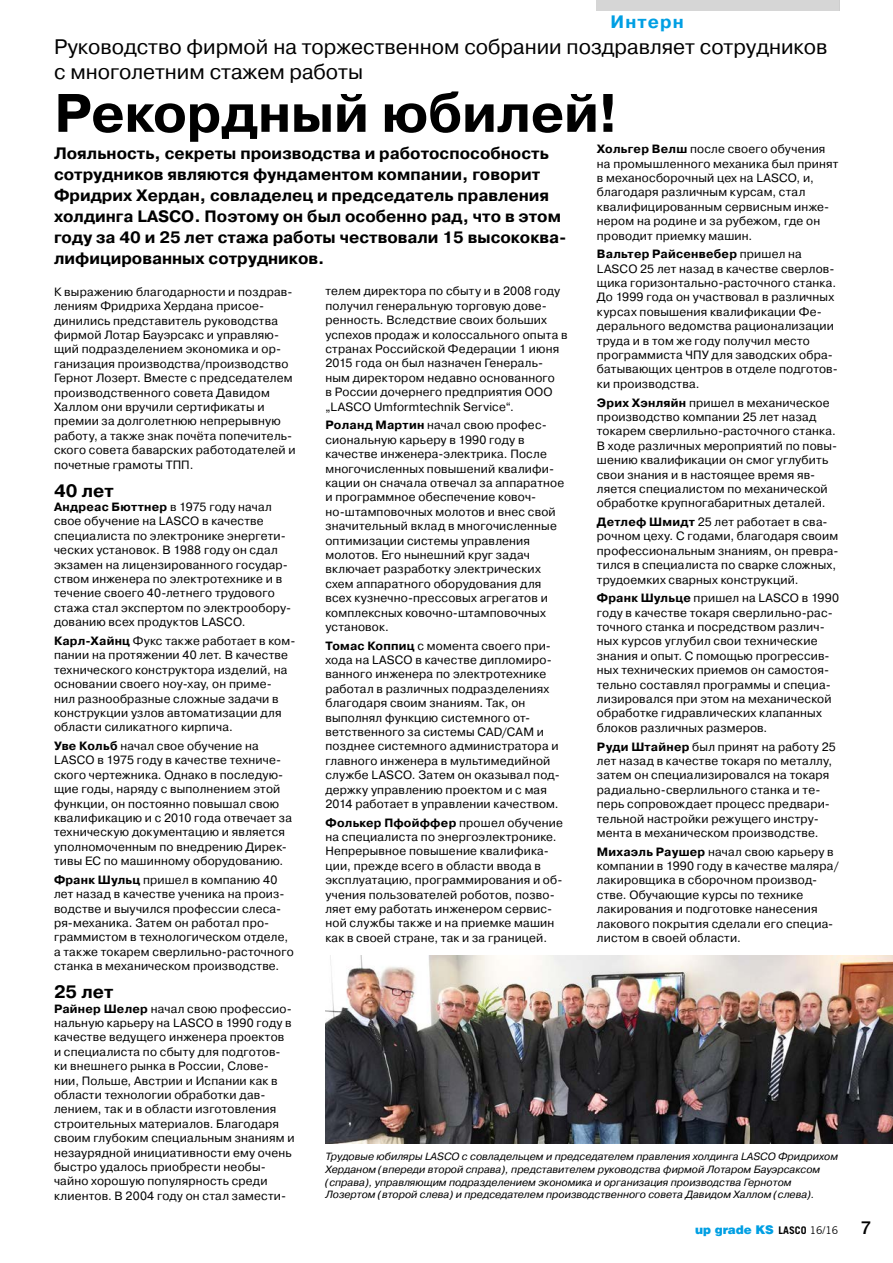
<style>
.page{position:relative;width:893px;height:1263px;background:#fff}
.page>*{position:absolute;margin:0;border:0;box-sizing:border-box;transform-origin:0 0}
.t1{font:700 54px "Pragmatica C";letter-spacing:-.005em;color:#000}
.t2{font:21px/25.2px "Pragmatica C";color:#000}
.t3{font:700 18px "Pragmatica C";letter-spacing:.005em;color:#000}
.t4{font:700 18px "Pragmatica C";letter-spacing:.06em;color:#009fe3}
.t5{font:500 18px "Helvetica Neue";color:#000}
.t6{font:700 16.5px/21px "Pragmatica C";color:#000}
.t7{font:12px/14.4px "Pragmatica C";letter-spacing:.015em;color:#000}
.t8{font:900 12px "Helvetica";letter-spacing:-.01em;color:#009fe3}
.t9{font:italic 10.5px/12.6px "Pragmatica C";color:#000}
.s1{font-weight:700}
.s2{font-family:"Trade Gothic";font-weight:700;font-size:10.5px;color:#000}
.s3{font-family:"Trade Gothic";font-weight:400;font-size:10.5px;color:#000}
</style>
<div class="page">
<img style="left:325px;top:956px;width:568px;height:188px">
<div style="left:597px;top:0;width:242px;height:11px;background:#d6d6d6"></div>
<h3 class="t4" style="left:610px;top:12px;width:75px">Интерн</h3>
<h2 class="t2" style="left:54px;top:34px;width:775px">Руководство фирмой на торжественном собрании поздравляет сотрудников с многолетним стажем работы</h2>
<h1 class="t1" style="left:54px;top:83px;width:566px">Рекордный юбилей!</h1>
<p class="t6" style="left:54px;top:143px;width:514px">Лояльность, секреты производства и работоспособность сотрудников являются фундаментом компании, говорит Фридрих Хердан, совладелец и председатель правления холдинга LASCO. Поэтому он был особенно рад, что в этом году за 40 и 25 лет стажа работы чествовали 15 высококва&shy;лифицированных сотрудников.</p>
<p class="t7" style="left:54px;top:285px;width:243px">К выражению благодарности и поздрав&shy;лениям Фридриха Хердана присое&shy;динились представитель руководства фирмой Лотар Бауэрсакс и управляю&shy;щий подразделением экономика и ор&shy;ганизация производства/производство Гернот Лозерт. Вместе с председателем производственного совета Давидом Халлом они вручили сертификаты и премии за долголетнюю непрерывную работу, а также знак почёта попечитель&shy;ского совета баварских работодателей и почетные грамоты ТПП.</p>
<h3 class="t3" style="left:54px;top:480px;width:61px">40 лет</h3>
<p class="t7" style="left:54px;top:500px;width:239px"><span class="s1">Андреас Бюттнер</span> в 1975 году начал свое обучение на LASCO в качестве специалиста по электронике энергети&shy;ческих установок. В 1988 году он сдал экзамен на лицензированного государ&shy;ством инженера по электротехнике и в течение своего 40-летнего трудового стажа стал экспертом по электрообору&shy;дованию всех продуктов LASCO.</p>
<p class="t7" style="left:54px;top:634px;width:243px"><span class="s1">Карл-Хайнц</span> Фукс также работает в ком&shy;пании на протяжении 40 лет. В качестве технического конструктора изделий, на основании своего ноу-хау, он приме&shy;нил разнообразные сложные задачи в конструкции узлов автоматизации для области силикатного кирпича.</p>
<p class="t7" style="left:54px;top:739px;width:239px"><span class="s1">Уве Кольб</span> начал свое обучение на LASCO в 1975 году в качестве техниче&shy;ского чертежника. Однако в последую&shy;щие годы, наряду с выполнением этой функции, он постоянно повышал свою квалификацию и с 2010 года отвечает за техническую документацию и является уполномоченным по внедрению Дирек&shy;тивы ЕС по машинному оборудованию.</p>
<p class="t7" style="left:54px;top:872px;width:241px"><span class="s1">Франк Шульц</span> пришел в компанию 40 лет назад в качестве ученика на произ&shy;водстве и выучился профессии слеса&shy;ря-механика. Затем он работал про&shy;граммистом в технологическом отделе, а также токарем сверлильно-расточного станка в механическом производстве.</p>
<h3 class="t3" style="left:54px;top:982px;width:61px">25 лет</h3>
<p class="t7" style="left:54px;top:1001px;width:242px"><span class="s1">Райнер Шелер</span> начал свою профессио&shy;нальную карьеру на LASCO в 1990 году в качестве ведущего инженера проектов<br>и специалиста по сбыту для подготов&shy;ки внешнего рынка в России, Слове&shy;нии, Польше, Австрии и Испании как в области технологии обработки дав&shy;лением, так и в области изготовления строительных материалов. Благодаря своим глубоким специальным знаниям и незаурядной инициативности ему очень быстро удалось приобрести необы&shy;чайно хорошую популярность среди клиентов. В 2004 году он стал замести-</p>
<p class="t7" style="left:597px;top:142px;width:243px"><span class="s1">Хольгер Велш</span> после своего обучения на промышленного механика был принят в механосборочный цех на LASCO, и, благодаря различным курсам, стал квалифицированным сервисным инже&shy;нером на родине и за рубежом, где он проводит приемку машин.</p>
<p class="t7" style="left:597px;top:247px;width:242px"><span class="s1">Вальтер Райсенвебер</span> пришел на LASCO 25 лет назад в качестве сверлов&shy;щика горизонтально-расточного станка.<br>До 1999 года он участвовал в различных курсах повышения квалификации Фе&shy;дерального ведомства рационализации труда и в том же году получил место программиста ЧПУ для заводских обра&shy;батывающих центров в отделе подготов&shy;ки производства.</p>
<p class="t7" style="left:597px;top:395px;width:242px"><span class="s1">Эрих Хэнляйн</span> пришел в механическое производство компании 25 лет назад токарем сверлильно-расточного станка.<br>В ходе различных мероприятий по повы&shy;шению квалификации он смог углубить свои знания и в настоящее время яв&shy;ляется специалистом по механической обработке крупногабаритных деталей.</p>
<p class="t7" style="left:597px;top:515px;width:243px"><span class="s1">Детлеф Шмидт</span> 25 лет работает в сва&shy;рочном цеху. С годами, благодаря своим профессиональным знаниям, он превра&shy;тился в специалиста по сварке сложных, трудоемких сварных конструкций.</p>
<p class="t7" style="left:597px;top:591px;width:244px"><span class="s1">Франк Шульце</span> пришел на LASCO в 1990 году в качестве токаря сверлильно-рас&shy;точного станка и посредством различ&shy;ных курсов углубил свои технические знания и опыт. С помощью прогрессив&shy;ных технических приемов он самостоя&shy;тельно составлял программы и специа&shy;лизировался при этом на механической обработке гидравлических клапанных блоков различных размеров.</p>
<p class="t7" style="left:597px;top:739px;width:240px"><span class="s1">Руди Штайнер</span> был принят на работу 25 лет назад в качестве токаря по металлу, затем он специализировался на токаря радиально-сверлильного станка и те&shy;перь сопровождает процесс предвари&shy;тельной настройки режущего инстру&shy;мента в механическом производстве.</p>
<p class="t7" style="left:597px;top:844px;width:243px"><span class="s1">Михаэль Раушер</span> начал свою карьеру в компании в 1990 году в качестве маляра/ лакировщика в сборочном производ&shy;стве. Обучающие курсы по технике лакирования и подготовке нанесения лакового покрытия сделали его специа&shy;листом в своей области.</p>
<p class="t7" style="left:325px;top:284px;width:244px">телем директора по сбыту и в 2008 году получил генеральную торговую дове&shy;ренность. Вследствие своих больших успехов продаж и колоссального опыта в странах Российской Федерации 1 июня 2015 года он был назначен Генераль&shy;ным директором недавно основанного<br>в России дочернего предприятия ООО „LASCO Umformtechnik Service“.</p>
<p class="t7" style="left:325px;top:418px;width:240px"><span class="s1">Роланд Мартин</span> начал свою профес&shy;сиональную карьеру в 1990 году в качестве инженера-электрика. После многочисленных повышений квалифи&shy;кации он сначала отвечал за аппаратное и программное обеспечение ковоч&shy;но-штамповочных молотов и внес свой значительный вклад в многочисленные оптимизации системы управления молотов. Его нынешний круг задач включает разработку электрических схем аппаратного оборудования для всех кузнечно-прессовых агрегатов и комплексных ковочно-штамповочных установок.</p>
<p class="t7" style="left:325px;top:638px;width:236px"><span class="s1">Томас Коппиц</span> с момента своего при&shy;хода на LASCO в качестве дипломиро&shy;ванного инженера по электротехнике работал в различных подразделениях благодаря своим знаниям. Так, он выполнял функцию системного от&shy;ветственного за системы CAD/CAM и позднее системного администратора и главного инженера в мультимедийной службе LASCO. Затем он оказывал под&shy;держку управлению проектом и с мая 2014 работает в управлении качеством.</p>
<p class="t7" style="left:325px;top:815px;width:239px"><span class="s1">Фолькер Пфойффер</span> прошел обучение на специалиста по энергоэлектронике.<br>Непрерывное повышение квалифика&shy;ции, прежде всего в области ввода в эксплуатацию, программирования и об&shy;учения пользователей роботов, позво&shy;ляет ему работать инженером сервис&shy;ной службы также и на приемке машин как в своей стране, так и за границей.</p>
<p class="t9" style="left:325px;top:1150px;width:514px">Трудовые юбиляры LASCO с совладельцем и председателем правления холдинга LASCO Фридрихом Херданом (впереди второй справа), представителем руководства фирмой Лотаром Бауэрсаксом (справа), управляющим подразделением экономика и организация производства Гернотом Лозертом (второй слева) и председателем производственного совета Давидом Халлом (слева).</p>
<p class="t8" style="left:695px;top:1222px;width:145px">up grade KS <span class="s2">LASCO</span> <span class="s3">16/16</span></p>
<h3 class="t5" style="left:861px;top:1217px;width:12px">7</h3>
</div>
